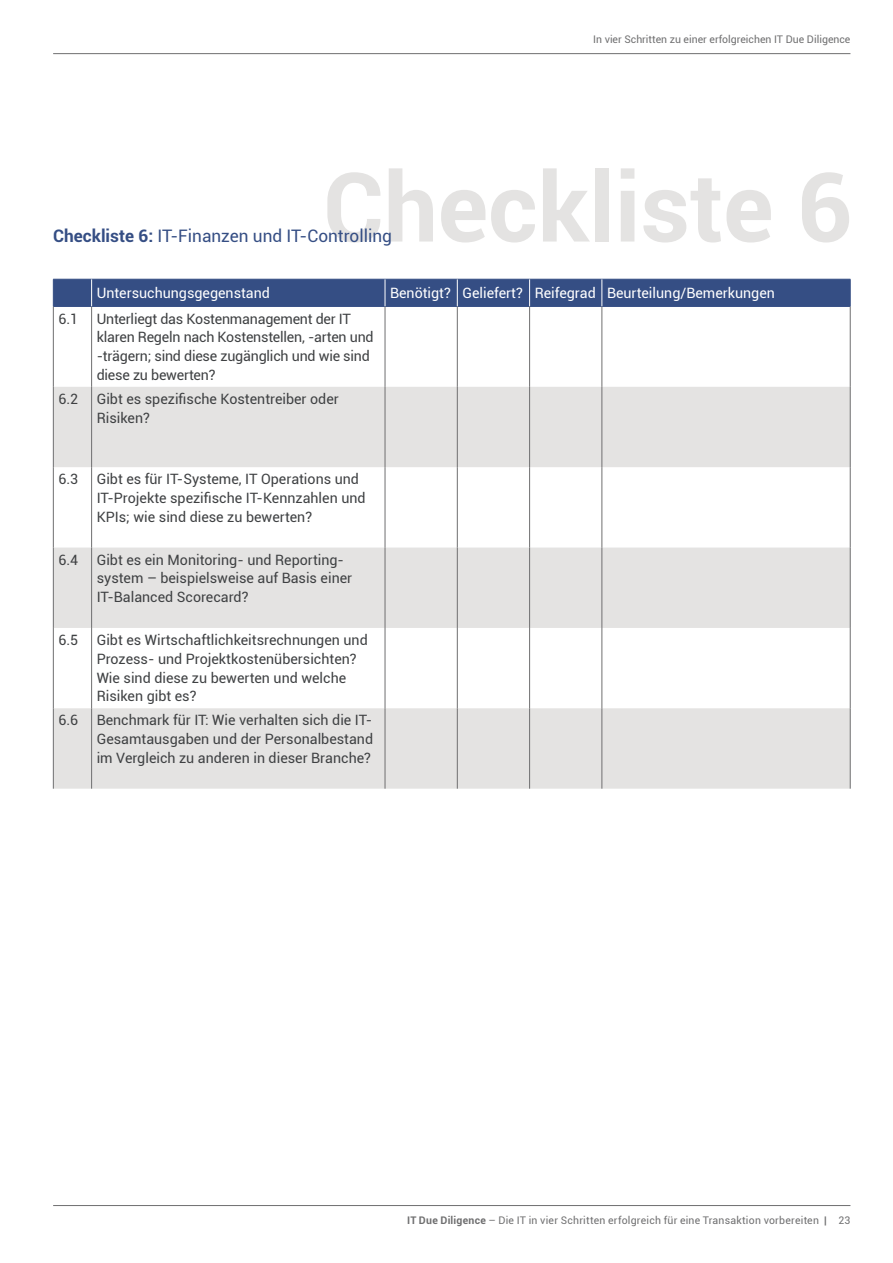
<style>
.page{position:relative;width:893px;height:1263px;background:#fff}
.page>*{position:absolute;margin:0;border:0;box-sizing:border-box;transform-origin:0 0}
.t1{font:700 96px "Roboto";color:#e4e3e2}
.t2{font:17.25px "Roboto";color:#354e84}
.t3{font:14.25px/18.8px "Roboto";color:#3f4143}
.t4{font:14.25px "Roboto";color:#fff}
.t5{font:10.5px "Roboto";letter-spacing:.01em;color:#6f6f70}
.s1{font-weight:700}
</style>
<div class="page">
<hr style="left:53px;top:53px;width:797px;height:1px;background:#6f6f70">
<hr style="left:53px;top:1205px;width:797px;height:1px;background:#6f6f70">
<svg style="left:54px;top:387px;width:796px;height:402px;fill:#e4e3e2"></svg>
<hr style="left:53px;top:306px;width:39px;height:1px;background:#354e84">
<hr style="left:92px;top:306px;width:293px;height:1px;background:#354e84">
<hr style="left:385px;top:306px;width:72px;height:1px;background:#354e84">
<hr style="left:457px;top:306px;width:73px;height:1px;background:#354e84">
<hr style="left:530px;top:306px;width:72px;height:1px;background:#354e84">
<hr style="left:602px;top:306px;width:248px;height:1px;background:#354e84">
<div style="left:53px;top:279px;width:798px;height:27px;background:#354e84"></div>
<hr style="left:53px;top:307px;width:1px;height:80px;background:#6f6f70">
<hr style="left:91px;top:307px;width:1px;height:80px;background:#6f6f70">
<hr style="left:385px;top:307px;width:1px;height:80px;background:#6f6f70">
<hr style="left:457px;top:307px;width:1px;height:80px;background:#6f6f70">
<hr style="left:529px;top:307px;width:1px;height:80px;background:#6f6f70">
<hr style="left:602px;top:307px;width:1px;height:80px;background:#6f6f70">
<hr style="left:850px;top:307px;width:1px;height:80px;background:#6f6f70">
<hr style="left:53px;top:387px;width:1px;height:80px;background:#6f6f70">
<hr style="left:91px;top:387px;width:1px;height:80px;background:#6f6f70">
<hr style="left:385px;top:387px;width:1px;height:80px;background:#6f6f70">
<hr style="left:457px;top:387px;width:1px;height:80px;background:#6f6f70">
<hr style="left:529px;top:387px;width:1px;height:80px;background:#6f6f70">
<hr style="left:602px;top:387px;width:1px;height:80px;background:#6f6f70">
<hr style="left:850px;top:387px;width:1px;height:80px;background:#6f6f70">
<hr style="left:53px;top:467px;width:1px;height:80px;background:#6f6f70">
<hr style="left:91px;top:467px;width:1px;height:80px;background:#6f6f70">
<hr style="left:385px;top:467px;width:1px;height:80px;background:#6f6f70">
<hr style="left:457px;top:467px;width:1px;height:80px;background:#6f6f70">
<hr style="left:529px;top:467px;width:1px;height:80px;background:#6f6f70">
<hr style="left:602px;top:467px;width:1px;height:80px;background:#6f6f70">
<hr style="left:850px;top:467px;width:1px;height:80px;background:#6f6f70">
<hr style="left:53px;top:547px;width:1px;height:81px;background:#6f6f70">
<hr style="left:91px;top:547px;width:1px;height:81px;background:#6f6f70">
<hr style="left:385px;top:547px;width:1px;height:81px;background:#6f6f70">
<hr style="left:457px;top:547px;width:1px;height:81px;background:#6f6f70">
<hr style="left:529px;top:547px;width:1px;height:81px;background:#6f6f70">
<hr style="left:602px;top:547px;width:1px;height:81px;background:#6f6f70">
<hr style="left:850px;top:547px;width:1px;height:81px;background:#6f6f70">
<hr style="left:53px;top:628px;width:1px;height:80px;background:#6f6f70">
<hr style="left:91px;top:628px;width:1px;height:80px;background:#6f6f70">
<hr style="left:385px;top:628px;width:1px;height:80px;background:#6f6f70">
<hr style="left:457px;top:628px;width:1px;height:80px;background:#6f6f70">
<hr style="left:529px;top:628px;width:1px;height:80px;background:#6f6f70">
<hr style="left:602px;top:628px;width:1px;height:80px;background:#6f6f70">
<hr style="left:850px;top:628px;width:1px;height:80px;background:#6f6f70">
<hr style="left:53px;top:708px;width:1px;height:81px;background:#6f6f70">
<hr style="left:91px;top:708px;width:1px;height:81px;background:#6f6f70">
<hr style="left:385px;top:708px;width:1px;height:81px;background:#6f6f70">
<hr style="left:457px;top:708px;width:1px;height:81px;background:#6f6f70">
<hr style="left:529px;top:708px;width:1px;height:81px;background:#6f6f70">
<hr style="left:602px;top:708px;width:1px;height:81px;background:#6f6f70">
<hr style="left:850px;top:708px;width:1px;height:81px;background:#6f6f70">
<p class="t5" style="left:593px;top:31px;width:259px">In vier Schritten zu einer erfolgreichen IT Due Diligence</p>
<h1 class="t1" style="left:323px;top:140px;width:531px">Checkliste 6</h1>
<p class="t2" style="left:53px;top:223px;width:340px"><span class="s1">Checkliste 6:</span> IT-Finanzen und IT-Controlling</p>
<p class="t4" style="left:97px;top:283px;width:175px">Untersuchungsgegenstand</p>
<p class="t4" style="left:390px;top:283px;width:386px">Benötigt? Geliefert? Reifegrad Beurteilung/Bemerkungen</p>
<p class="t3" style="left:58px;top:308px;width:21px">6.1</p>
<p class="t3" style="left:97px;top:308px;width:278px">Unterliegt das Kostenmanagement der IT klaren Regeln nach Kostenstellen, -arten und -trägern; sind diese zugänglich und wie sind diese zu bewerten?</p>
<p class="t3" style="left:58px;top:389px;width:21px">6.2</p>
<p class="t3" style="left:97px;top:389px;width:244px">Gibt es spezifische Kostentreiber oder<br>Risiken?</p>
<p class="t3" style="left:58px;top:469px;width:21px">6.3</p>
<p class="t3" style="left:97px;top:469px;width:270px">Gibt es für IT-Systeme, IT Operations und<br>IT-Projekte spezifische IT-Kennzahlen und<br>KPIs; wie sind diese zu bewerten?</p>
<p class="t3" style="left:58px;top:550px;width:21px">6.4</p>
<p class="t3" style="left:97px;top:550px;width:257px">Gibt es ein Monitoring- und Reporting&shy;system – beispielsweise auf Basis einer<br>IT-Balanced Scorecard?</p>
<p class="t3" style="left:58px;top:630px;width:21px">6.5</p>
<p class="t3" style="left:97px;top:630px;width:273px">Gibt es Wirtschaftlichkeitsrechnungen und Prozess- und Projektkostenübersichten?<br>Wie sind diese zu bewerten und welche Risiken gibt es?</p>
<p class="t3" style="left:58px;top:710px;width:21px">6.6</p>
<p class="t3" style="left:97px;top:710px;width:278px;text-align:justify">Benchmark für IT: Wie verhalten sich die IT-Gesamtausgaben und der Personalbestand im Vergleich zu anderen in dieser Branche?</p>
<p class="t5" style="left:407px;top:1213px;width:445px"><span class="s1">IT Due Diligence</span> – Die IT in vier Schritten erfolgreich für eine Transaktion vorbereiten <span class="s1">|</span> 23</p>
</div>
